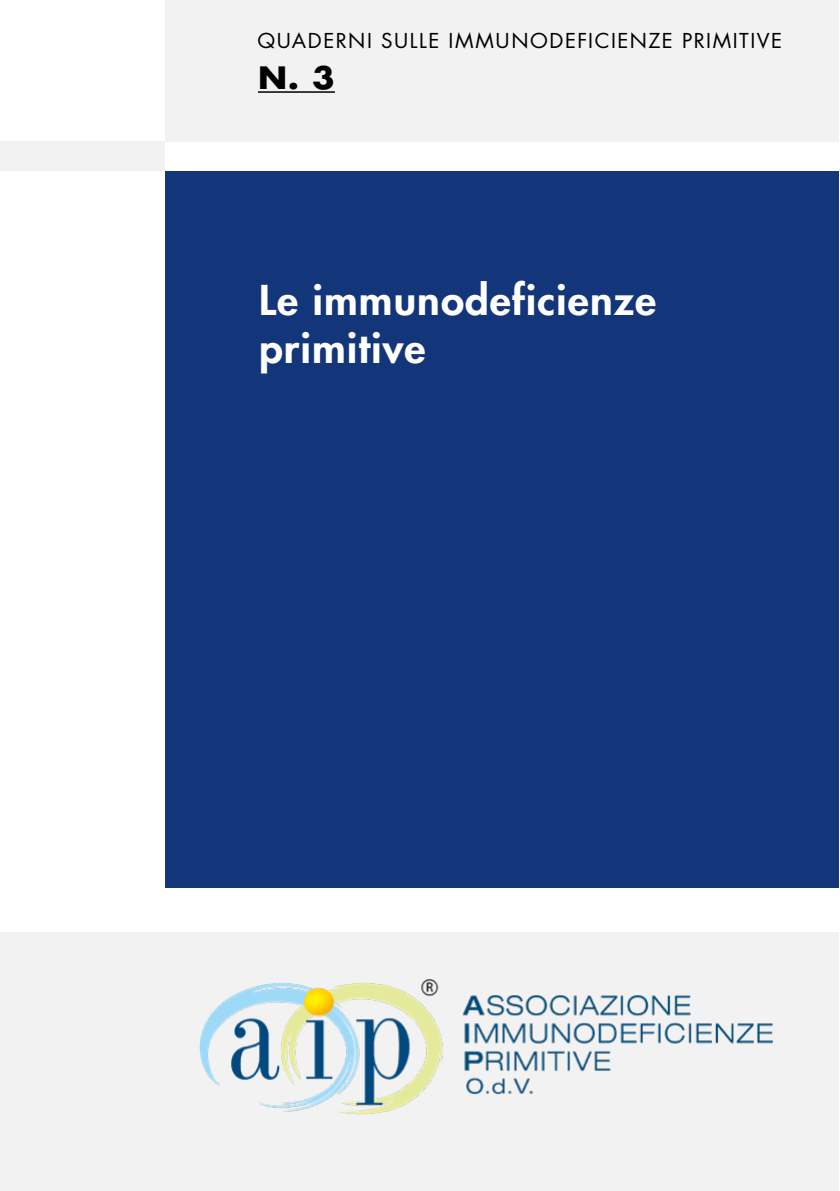
<style>
.page{position:relative;width:840px;height:1191px;background:#fff}
.page>*{position:absolute;margin:0;border:0;box-sizing:border-box;transform-origin:0 0}
.t1{font:800 40px/48px "Futura Std";letter-spacing:.025em;color:#fff;scale:1.05 1}
.t2{font:700 30px "Futura Std";color:#000;scale:1.1 1}
.t3{font:20px "Futura Std";letter-spacing:.075em;color:#000}
</style>
<div class="page">
<div style="left:165px;top:171px;width:673px;height:716px;background:#13357a"></div>
<div style="left:0;top:933px;width:838px;height:258px;background:#f2f2f2"></div>
<div style="left:165px;top:0;width:673px;height:142px;background:#f2f2f2"></div>
<div style="left:0;top:142px;width:165px;height:29px;background:#f2f2f2"></div>
<hr style="left:258px;top:91px;width:77px;height:2px;background:#000">
<img style="left:199px;top:979px;width:574px;height:136px">
<p class="t3" style="left:257px;top:28px;width:525px">QUADERNI SULLE IMMUNODEFICIENZE PRIMITIVE</p>
<h2 class="t2" style="left:258px;top:58px;width:71px">N. 3</h2>
<h1 class="t1" style="left:259px;top:276px;width:379px">Le immunodeficienze primitive</h1>
</div>
